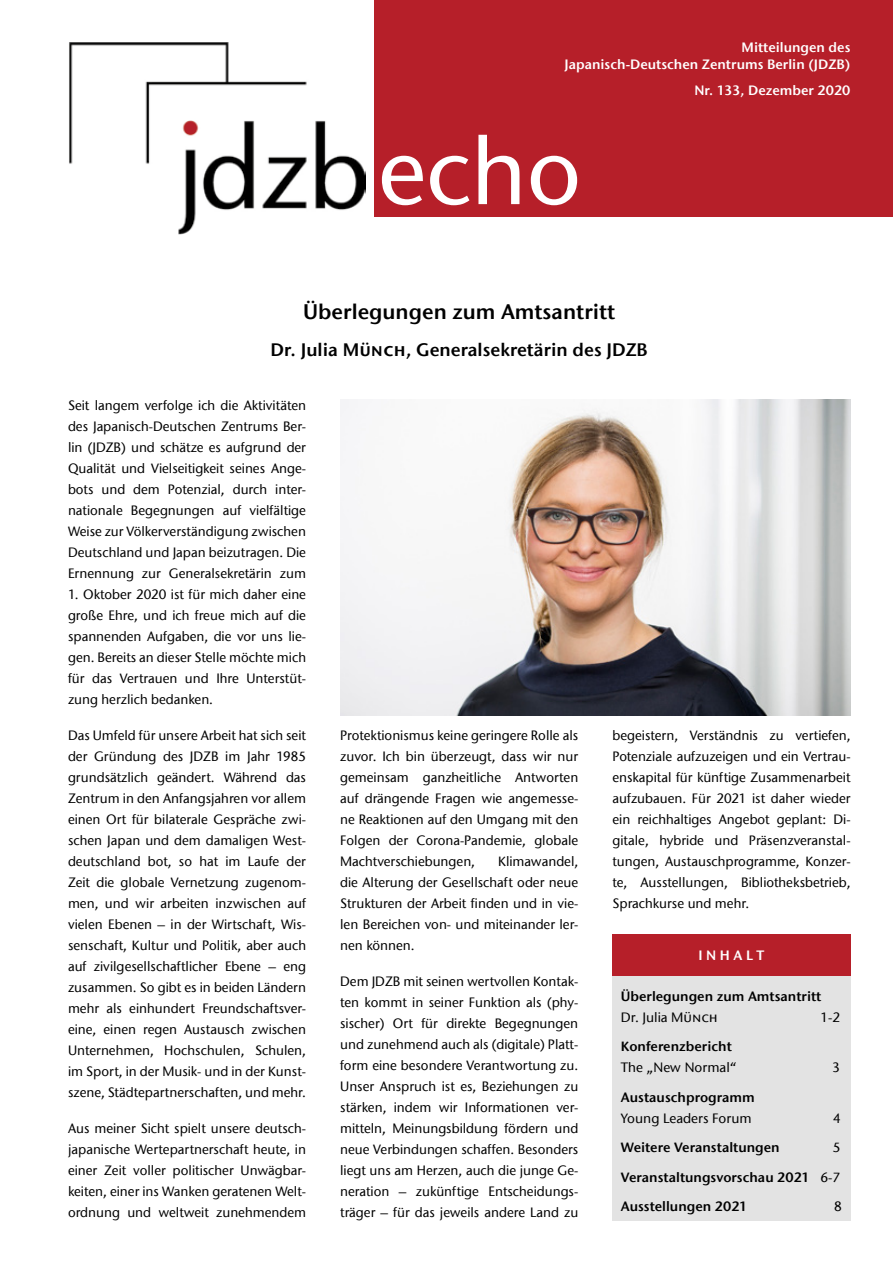
<style>
.page{position:relative;width:893px;height:1263px;background:#fff}
.page>*{position:absolute;margin:0;border:0;box-sizing:border-box;transform-origin:0 0}
.t1{font:500 94.5px "ITC Stone Sans Com";color:#fff}
.t2{font:21px "ITC Stone Sans Com Semi";color:#000}
.t3{font:18px "ITC Stone Sans Com Semi";color:#000}
.t4{font:500 13.5px/21px "ITC Stone Sans Com";color:#000;text-align:justify}
.t5{font:13.5px/29.5px "ITC Stone Sans Com Semi";color:#000}
.t6{font:13.5px/16.2px "ITC Stone Sans Com Semi";color:#fff;text-align:right}
.s1{font-family:"ITC Stone Sans Com";font-weight:500}
</style>
<div class="page">
<div style="left:374px;top:0;width:519px;height:217px;background:#b61f29"></div>
<img style="left:69px;top:43px;width:297px;height:191px">
<div style="left:612px;top:976px;width:238px;height:244px;background:#e3e3e3"></div>
<div style="left:612px;top:935px;width:238px;height:41px;background:#b61f29"></div>
<img style="left:340px;top:400px;width:510px;height:315px">
<p class="t6" style="left:564px;top:39px;width:287px">Mitteilungen des<br>Japanisch-Deutschen Zentrums Berlin (JDZB)</p>
<p class="t6" style="left:694px;top:82px;width:158px">Nr. 133, Dezember 2020</p>
<h1 class="t1" style="left:378px;top:114px;width:205px">echo</h1>
<h2 class="t2" style="left:303px;top:298px;width:314px">Überlegungen zum Amtsantritt</h2>
<h3 class="t3" style="left:271px;top:338px;width:379px">Dr. Julia Münch, Generalsekretärin des JDZB</h3>
<p class="t4" style="left:68px;top:394px;width:240px">Seit langem verfolge ich die Aktivitäten des Japanisch-Deutschen Zentrums Ber&shy;lin (JDZB) und schätze es aufgrund der Qualität und Vielseitigkeit seines Ange&shy;bots und dem Potenzial, durch inter&shy;nationale Begegnungen auf vielfältige Weise zur Völkerverständigung zwischen Deutschland und Japan beizutragen. Die Ernennung zur Generalsekretärin zum</p>
<p class="t4" style="left:68px;top:583px;width:240px">1. Oktober 2020 ist für mich daher eine große Ehre, und ich freue mich auf die spannenden Aufgaben, die vor uns lie&shy;gen. Bereits an dieser Stelle möchte mich für das Vertrauen und Ihre Unterstüt&shy;zung herzlich bedanken.</p>
<p class="t4" style="left:68px;top:724px;width:240px">Das Umfeld für unsere Arbeit hat sich seit der Gründung des JDZB im Jahr 1985 grundsätzlich geändert. Während das Zentrum in den Anfangsjahren vor allem einen Ort für bilaterale Gespräche zwi&shy;schen Japan und dem damaligen West&shy;deutschland bot, so hat im Laufe der Zeit die globale Vernetzung zugenom&shy;men, und wir arbeiten inzwischen auf vielen Ebenen – in der Wirtschaft, Wis&shy;senschaft, Kultur und Politik, aber auch auf zivilgesellschaftlicher Ebene – eng zusammen. So gibt es in beiden Ländern mehr als einhundert Freundschaftsver&shy;eine, einen regen Austausch zwischen Unternehmen, Hochschulen, Schulen, im Sport, in der Musik- und in der Kunst&shy;szene, Städtepartnerschaften, und mehr.</p>
<p class="t4" style="left:68px;top:1117px;width:239px">Aus meiner Sicht spielt unsere deutsch&shy;japanische Wertepartnerschaft heute, in einer Zeit voller politischer Unwägbar&shy;keiten, einer ins Wanken geratenen Welt&shy;ordnung und weltweit zunehmendem</p>
<p class="t4" style="left:340px;top:725px;width:240px">Protektionismus keine geringere Rolle als zuvor. Ich bin überzeugt, dass wir nur gemeinsam ganzheitliche Antworten auf drängende Fragen wie angemesse&shy;ne Reaktionen auf den Umgang mit den Folgen der Corona-Pandemie, globale Machtverschiebungen,</p>
<p class="t4" style="left:340px;top:851px;width:240px;text-indent:158px">Klimawandel, die Alterung der Gesellschaft oder neue Strukturen der Arbeit finden und in vie&shy;len Bereichen von- und miteinander ler&shy;nen können.</p>
<p class="t4" style="left:340px;top:971px;width:240px">Dem JDZB mit seinen wertvollen Kontak&shy;ten kommt in seiner Funktion als (phy&shy;sischer) Ort für direkte Begegnungen und zunehmend auch als (digitale) Platt&shy;form eine besondere Verantwortung zu.<br>Unser Anspruch ist es, Beziehungen zu stärken, indem wir Informationen ver&shy;mitteln, Meinungsbildung fördern und neue Verbindungen schaffen. Besonders liegt uns am Herzen, auch die junge Ge&shy;neration – zukünftige Entscheidungs&shy;träger – für das jeweils andere Land zu</p>
<p class="t4" style="left:612px;top:725px;width:240px">begeistern, Verständnis zu vertiefen, Potenziale aufzuzeigen und ein Vertrau&shy;enskapital für künftige Zusammenarbeit aufzubauen. Für 2021 ist daher wieder ein reichhaltiges Angebot geplant: Di&shy;gitale, hybride und Präsenzveranstal&shy;tungen, Austauschprogramme, Konzer&shy;te, Ausstellungen, Bibliotheksbetrieb, Sprachkurse und mehr.</p>
<p class="t6" style="left:698px;top:947px;width:67px">I N H A L T</p>
<p class="t5" style="left:621px;top:981px;width:202px">Überlegungen zum Amtsantritt</p>
<p class="t4" style="left:621px;top:1007px;width:99px">Dr. Julia Münch</p>
<p class="t4" style="left:820px;top:1007px;width:21px">1-2</p>
<p class="t5" style="left:621px;top:1032px;width:112px">Konferenzbericht</p>
<p class="t4" style="left:621px;top:1057px;width:117px">The „New Normal“</p>
<p class="t4" style="left:832px;top:1057px;width:9px">3</p>
<p class="t5" style="left:621px;top:1082px;width:135px">Austauschprogramm</p>
<p class="t4" style="left:621px;top:1108px;width:132px">Young Leaders Forum</p>
<p class="t4" style="left:833px;top:1108px;width:9px">4</p>
<p class="t5" style="left:621px;top:1133px;width:160px">Weitere Veranstaltungen</p>
<p class="t4" style="left:833px;top:1137px;width:9px">5</p>
<p class="t5" style="left:621px;top:1162px;width:221px">Veranstaltungsvorschau 2021 <span class="s1">6-7<br></span>Ausstellungen 2021</p>
<p class="t4" style="left:834px;top:1196px;width:9px">8</p>
</div>
